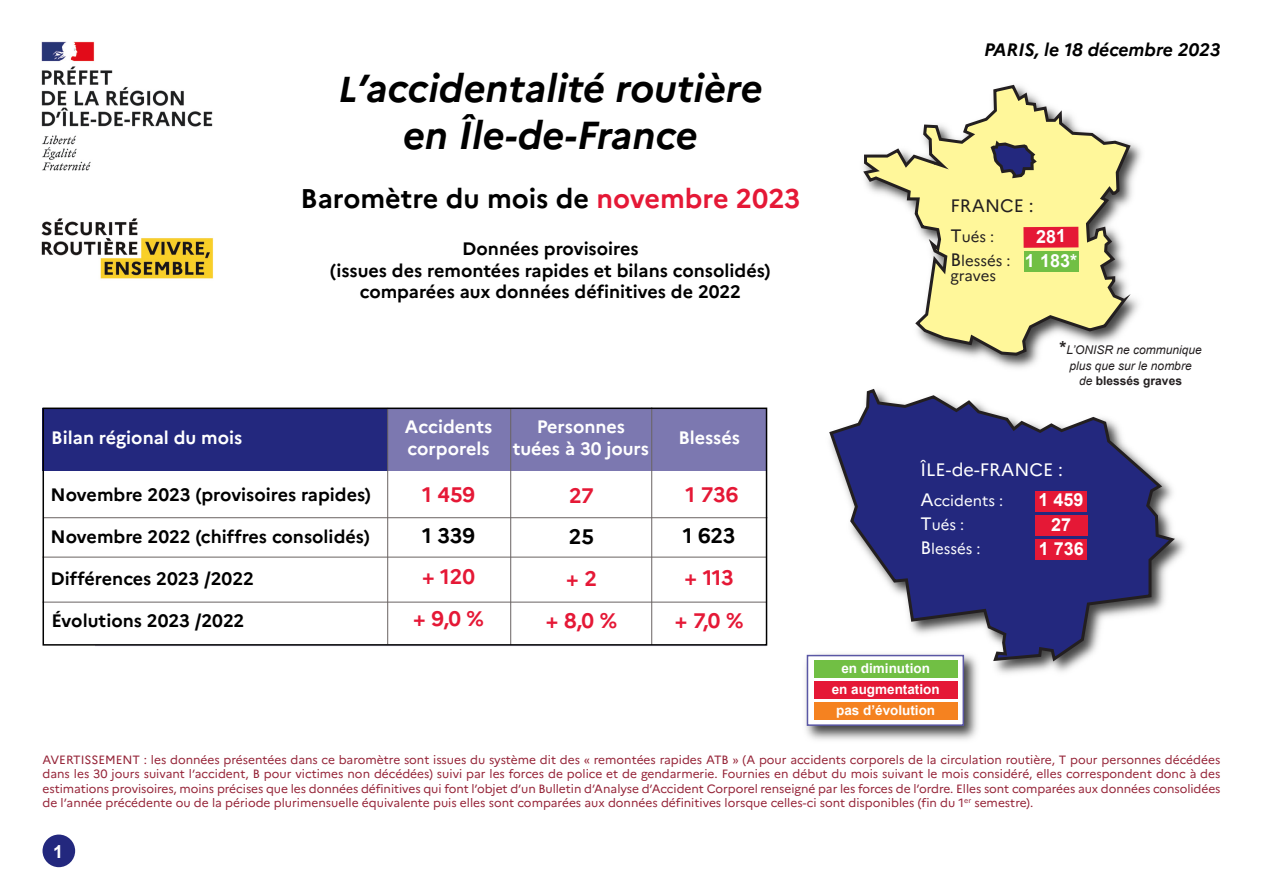
<style>
.page{position:relative;width:1263px;height:893px;background:#fff}
.page>*{position:absolute;margin:0;border:0;box-sizing:border-box;transform-origin:0 0}
.t1{font:italic 700 39px "Marianne";color:#000}
.t2{font:700 27px "Marianne";color:#000}
.t3{font:700 21px "Marianne";color:#e51836}
.t4{font:700 21px "Marianne";letter-spacing:-.005em;color:#000}
.t5{font:700 18px "Marianne";color:#000}
.t6{font:700 18px "Marianne";color:#fff}
.t7{font:italic 700 18px "Marianne";color:#000}
.t8{font:700 18px "Arial";color:#fff}
.t9{font:18px "Marianne";color:#fff}
.t10{font:18px "Marianne";color:#231f20}
.t11{font:15px "Marianne";color:#fff}
.t12{font:15px "Marianne";letter-spacing:-.005em;color:#231f20}
.t13{font:700 13.5px "Arial";color:#fff}
.t14{font:12px/14.4px "Marianne";color:#952337}
.t15{font:italic 12px "Arial";color:#231f20}
.t16{font:700 12px "Arial";color:#231f20}
.s1{font-size:36px}
.s2{color:#e51836}
.s3{font-size:18px}
.s4{font-weight:700;font-style:normal;font-size:18px}
.s5{font-weight:400;font-style:italic}
</style>
<div class="page">
<div style="left:43px;top:834px;width:32px;height:33px;background:#23287e;border-radius:50%"></div>
<img style="left:41px;top:41px;width:172px;height:130px">
<img style="left:41px;top:218px;width:172px;height:61px">
<div style="left:388px;top:408px;width:378px;height:63px;background:#7c78b0"></div>
<div style="left:43px;top:408px;width:345px;height:63px;background:#23287e"></div>
<hr style="left:387px;top:408px;width:1px;height:236px;background:#696362">
<hr style="left:510px;top:408px;width:1px;height:237px;background:#696362">
<hr style="left:651px;top:407px;width:1px;height:238px;background:#696362">
<hr style="left:44px;top:517px;width:723px;height:1px;background:#696362">
<hr style="left:43px;top:557px;width:723px;height:1px;background:#696362">
<hr style="left:43px;top:602px;width:723px;height:1px;background:#696362">
<div style="left:43px;top:408px;width:724px;height:238px;border:2px solid #000"></div>
<img style="left:873px;top:388px;width:312px;height:286px">
<svg style="left:829px;top:389px;width:346px;height:272px"></svg>
<img style="left:968px;top:84px;width:174px;height:284px">
<svg style="left:863px;top:85px;width:268px;height:271px"></svg>
<svg style="left:990px;top:141px;width:47px;height:37px;background:#737172"></svg>
<img style="left:805px;top:648px;width:178px;height:92px">
<svg style="left:810px;top:658px;width:151px;height:65px"></svg>
<div style="left:807px;top:655px;width:157px;height:71px;border:2px solid #5a57a5"></div>
<div style="left:814px;top:660px;width:143px;height:17px;background:#71bf44"></div>
<div style="left:814px;top:681px;width:143px;height:17px;background:#e51836"></div>
<div style="left:814px;top:702px;width:143px;height:17px;background:#f58220"></div>
<div style="left:1035px;top:516px;width:52px;height:20px;background:#e51836"></div>
<div style="left:1035px;top:540px;width:52px;height:20px;background:#e51836"></div>
<div style="left:1035px;top:492px;width:52px;height:20px;background:#e51836"></div>
<div style="left:1023px;top:227px;width:55px;height:21px;background:#e51836"></div>
<div style="left:1023px;top:251px;width:55px;height:21px;background:#71bf44"></div>
<p class="t1" style="left:338px;top:65px;width:426px"><span class="s1">L</span>’accidentalité routière</p>
<p class="t1" style="left:403px;top:112px;width:296px">en Île-de-France</p>
<p class="t2" style="left:301px;top:188px;width:501px">Baromètre du mois de <span class="s2">novembre 2023</span></p>
<p class="t5" style="left:462px;top:242px;width:178px">Données provisoires</p>
<p class="t5" style="left:330px;top:263px;width:442px">(issues des remontées rapides et bilans consolidés)</p>
<p class="t5" style="left:360px;top:285px;width:383px">comparées aux données définitives de 2022</p>
<p class="t6" style="left:51px;top:431px;width:192px">Bilan régional du mois</p>
<p class="t5" style="left:51px;top:488px;width:322px">Novembre 2023 (provisoires rapides)</p>
<p class="t5" style="left:51px;top:530px;width:321px">Novembre 2022 (chiffres consolidés)</p>
<p class="t5" style="left:51px;top:572px;width:205px">Différences 2023 /2022</p>
<p class="t5" style="left:51px;top:614px;width:195px">Évolutions 2023 /2022</p>
<p class="t6" style="left:405px;top:420px;width:89px">Accidents</p>
<p class="t6" style="left:408px;top:442px;width:83px">corporels</p>
<p class="t3" style="left:422px;top:486px;width:55px">1 459</p>
<p class="t4" style="left:422px;top:527px;width:55px">1 339</p>
<p class="t3" style="left:422px;top:568px;width:55px">+ 120</p>
<p class="t3" style="left:413px;top:611px;width:72px">+ 9,0 %</p>
<p class="t6" style="left:537px;top:419px;width:90px">Personnes</p>
<p class="t6" style="left:513px;top:441px;width:138px">tuées à 30 jours</p>
<p class="t3" style="left:569px;top:487px;width:26px">27</p>
<p class="t4" style="left:569px;top:528px;width:27px">25</p>
<p class="t3" style="left:566px;top:571px;width:32px">+ 2</p>
<p class="t3" style="left:546px;top:613px;width:73px">+ 8,0 %</p>
<p class="t6" style="left:678px;top:430px;width:63px">Blessés</p>
<p class="t3" style="left:685px;top:486px;width:54px">1 736</p>
<p class="t4" style="left:683px;top:527px;width:54px">1 623</p>
<p class="t3" style="left:684px;top:570px;width:51px">+ 113</p>
<p class="t3" style="left:675px;top:612px;width:70px">+ 7,0 %</p>
<p class="t7" style="left:984px;top:39px;width:238px">PARIS, le 18 décembre 2023</p>
<p class="t10" style="left:950px;top:199px;width:85px">FRANCE :</p>
<p class="t12" style="left:950px;top:231px;width:45px"><span class="s3">T</span>ués :</p>
<p class="t12" style="left:950px;top:255px;width:61px"><span class="s3">B</span>lessés :</p>
<p class="t12" style="left:950px;top:270px;width:47px">graves</p>
<p class="t8" style="left:1036px;top:226px;width:32px">281</p>
<p class="t8" style="left:1025px;top:250px;width:54px">1 183*</p>
<p class="t15" style="left:1059px;top:343px;width:144px"><span class="s4">*</span>L’ONISR ne communique</p>
<p class="t15" style="left:1069px;top:359px;width:124px">plus que sur le nombre</p>
<p class="t16" style="left:1079px;top:374px;width:104px"><span class="s5">de</span> blessés graves</p>
<p class="t9" style="left:920px;top:463px;width:144px">ÎLE-de-FRANCE :</p>
<p class="t11" style="left:920px;top:495px;width:84px"><span class="s3">A</span>ccidents :</p>
<p class="t11" style="left:920px;top:519px;width:45px"><span class="s3">T</span>ués :</p>
<p class="t11" style="left:920px;top:543px;width:61px"><span class="s3">B</span>lessés :</p>
<p class="t8" style="left:1038px;top:490px;width:47px">1 459</p>
<p class="t8" style="left:1051px;top:515px;width:22px">27</p>
<p class="t8" style="left:1039px;top:539px;width:47px">1 736</p>
<p class="t13" style="left:841px;top:661px;width:90px">en diminution</p>
<p class="t13" style="left:832px;top:682px;width:110px">en augmentation</p>
<p class="t13" style="left:836px;top:703px;width:101px">pas d’évolution</p>
<p class="t14" style="left:43px;top:754px;width:1179px">AVERTISSEMENT : les données présentées dans ce baromètre sont issues du système dit des « remontées rapides ATB » (A pour accidents corporels de la circulation routière, T pour personnes décédées dans les 30 jours suivant l’accident, B pour victimes non décédées) suivi par les forces de police et de gendarmerie. Fournies en début du mois suivant le mois considéré, elles correspondent donc à des</p>
<p class="t14" style="left:43px;top:782px;width:1179px">estimations provisoires, moins précises que les données définitives qui font l’objet d’un Bulletin d’Analyse d’Accident Corporel renseigné par les forces de l’ordre. Elles sont comparées aux données consolidées de l’année précédente ou de la période plurimensuelle équivalente puis elles sont comparées aux données définitives lorsque celles-ci sont disponibles (fin du 1<sup>er</sup> semestre).</p>
<p class="t8" style="left:53px;top:841px;width:12px">1</p>
</div>
